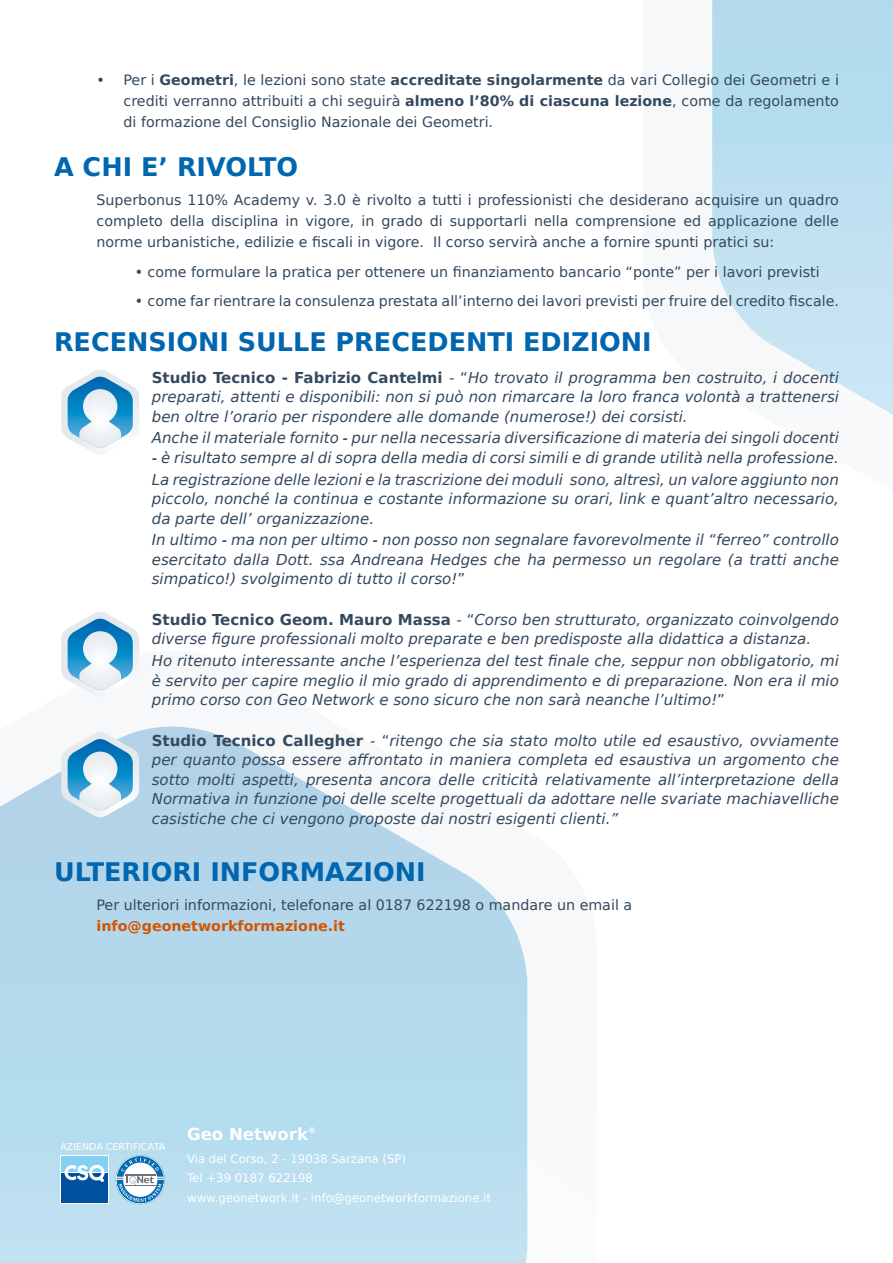
<style>
.page{position:relative;width:893px;height:1263px;background:#fff}
.page>*{position:absolute;margin:0;border:0;box-sizing:border-box;transform-origin:0 0}
.t1{font:700 25.5px "DejaVu Sans";color:#0066af}
.t2{font:700 16.65px "DejaVu Sans";color:#fff}
.t3{font:italic 15px/19.5px "DejaVu Sans";color:#34495e;text-align:justify}
.t4{font:14.25px/21px "DejaVu Sans";color:#34495e;text-align:justify}
.t5{font:700 14.25px "DejaVu Sans";color:#d35400}
.t6{font:11.7px/19.5px "DejaVu Sans";color:#fff}
.t7{font:9.45px "DejaVu Sans";color:#fff}
.t8{font:700 7.8px "DejaVu Sans";color:#fff}
.s1{font-weight:700}
.s2{font-weight:700;font-style:normal}
.s3{font-style:normal}
</style>
<div class="page">
<svg style="left:0;top:726px;width:527px;height:537px;background:#bedeee"></svg>
<svg style="left:712px;top:0;width:181px;height:415px;background:#c4e2f1"></svg>
<svg style="left:60px;top:1155px;width:49px;height:49px"></svg>
<div style="left:62px;top:1173px;width:46px;height:30px;background:#00519e"></div>
<div style="left:62px;top:1156px;width:46px;height:16px;background:#84d0f0"></div>
<hr style="left:62px;top:1172px;width:46px;height:1px;background:#fff">
<svg style="left:65px;top:1165px;width:40px;height:17px"></svg>
<svg style="left:117px;top:1156px;width:47px;height:47px"></svg>
<svg style="left:61px;top:612px;width:78px;height:85px"></svg>
<svg style="left:61px;top:732px;width:78px;height:87px"></svg>
<svg style="left:61px;top:370px;width:78px;height:85px"></svg>
<p class="t4" style="left:124px;top:69px;width:717px;text-indent:-27px">• Per i <span class="s1">Geometri</span>, le lezioni sono state <span class="s1">accreditate singolarmente</span> da vari Collegio dei Geometri e i crediti verranno attribuiti a chi seguirà <span class="s1">almeno l’80% di ciascuna lezione</span>, come da regolamento di formazione del Consiglio Nazionale dei Geometri.</p>
<h1 class="t1" style="left:54px;top:146px;width:246px">A CH I E’ RIVOLTO</h1>
<p class="t4" style="left:97px;top:189px;width:744px">Superbonus 110% Academy v. 3.0 è rivolto a tutti i professionisti che desiderano acquisire un quadro completo della disciplina in vigore, in grado di supportarli nella comprensione ed applicazione delle norme urbanistiche, edilizie e fiscali in vigore. Il corso servirà anche a fornire spunti pratici su:</p>
<p class="t4" style="left:135px;top:261px;width:686px">• come formulare la pratica per ottenere un finanziamento bancario “ponte” per i lavori previsti</p>
<p class="t4" style="left:135px;top:290px;width:706px">• come far rientrare la consulenza prestata all’interno dei lavori previsti per fruire del credito fiscale.</p>
<h1 class="t1" style="left:54px;top:321px;width:19px">Recen</h1>
<h1 class="t1" style="left:149px;top:321px;width:34px">sioni</h1>
<h1 class="t1" style="left:238px;top:321px;width:56px">sulle</h1>
<h1 class="t1" style="left:336px;top:321px;width:57px">precedenti</h1>
<h1 class="t1" style="left:523px;top:321px;width:17px">edizioni</h1>
<p class="t3" style="left:152px;top:368px;width:689px"><span class="s2">Studio Tecnico - Fabrizio Cantelmi</span> <span class="s3">- “</span>Ho trovato il programma ben costruito, i docenti preparati, attenti e disponibili: non si può non rimarcare la loro franca volontà a trattenersi ben oltre l’orario per rispondere alle domande (numerose!) dei corsisti.</p>
<p class="t3" style="left:152px;top:428px;width:689px">Anche il materiale fornito - pur nella necessaria diversificazione di materia dei singoli docenti</p>
<p class="t3" style="left:152px;top:447px;width:689px;line-height:21.6px">- è risultato sempre al di sopra della media di corsi simili e di grande utilità nella professione.<br>La registrazione delle lezioni e la trascrizione dei moduli sono, altresì, un valore aggiunto non</p>
<p class="t3" style="left:152px;top:489px;width:689px">piccolo, nonché la continua e costante informazione su orari, link e quant’altro necessario, da parte dell’ organizzazione.</p>
<p class="t3" style="left:152px;top:530px;width:689px">In ultimo - ma non per ultimo - non posso non segnalare favorevolmente il “ferreo” controllo esercitato dalla Dott. ssa Andreana Hedges che ha permesso un regolare (a tratti anche simpatico!) svolgimento di tutto il corso!<span class="s3">”</span></p>
<p class="t3" style="left:152px;top:610px;width:689px"><span class="s2">Studio Tecnico Geom. Mauro Massa</span> <span class="s3">- “</span>Corso ben strutturato, organizzato coinvolgendo diverse figure professionali molto preparate e ben predisposte alla didattica a distanza.</p>
<p class="t3" style="left:152px;top:651px;width:689px">Ho ritenuto interessante anche l’esperienza del test finale che, seppur non obbligatorio, mi è servito per capire meglio il mio grado di apprendimento e di preparazione. Non era il mio primo corso con Geo Network e sono sicuro che non sarà neanche l’ultimo!<span class="s3">”</span></p>
<p class="t3" style="left:152px;top:731px;width:689px"><span class="s2">Studio Tecnico Callegher</span> <span class="s3">- “</span>ritengo che sia stato molto utile ed esaustivo, ovviamente per quanto possa essere affrontato in maniera completa ed esaustiva un argomento che sotto molti aspetti, presenta ancora delle criticità relativamente all’interpretazione della Normativa in funzione poi delle scelte progettuali da adottare nelle svariate machiavelliche casistiche che ci vengono proposte dai nostri esigenti clienti.”</p>
<h1 class="t1" style="left:54px;top:851px;width:17px">Ulte</h1>
<h1 class="t1" style="left:122px;top:851px;width:107px">riori info</h1>
<h1 class="t1" style="left:280px;top:851px;width:38px">rmazioni</h1>
<p class="t4" style="left:97px;top:894px;width:537px">Per ulteriori informazioni, telefonare al 0187 622198 o mandare un email a</p>
<p class="t5" style="left:97px;top:915px;width:250px">info@geonetworkformazione.it</p>
<p class="t7" style="left:60px;top:1138px;width:20px">Azienda</p>
<p class="t7" style="left:106px;top:1138px;width:25px">ce rtificata</p>
<p class="t2" style="left:187px;top:1121px;width:122px">Geo Network</p>
<p class="t8" style="left:308px;top:1123px;width:9px">®</p>
<p class="t6" style="left:187px;top:1148px;width:306px">Via del Corso, 2 - 19038 Sarzana (SP)<br>Tel +39 0187 622198<br>www.geonetwork.it - info@geonetworkformazione.it</p>
</div>
